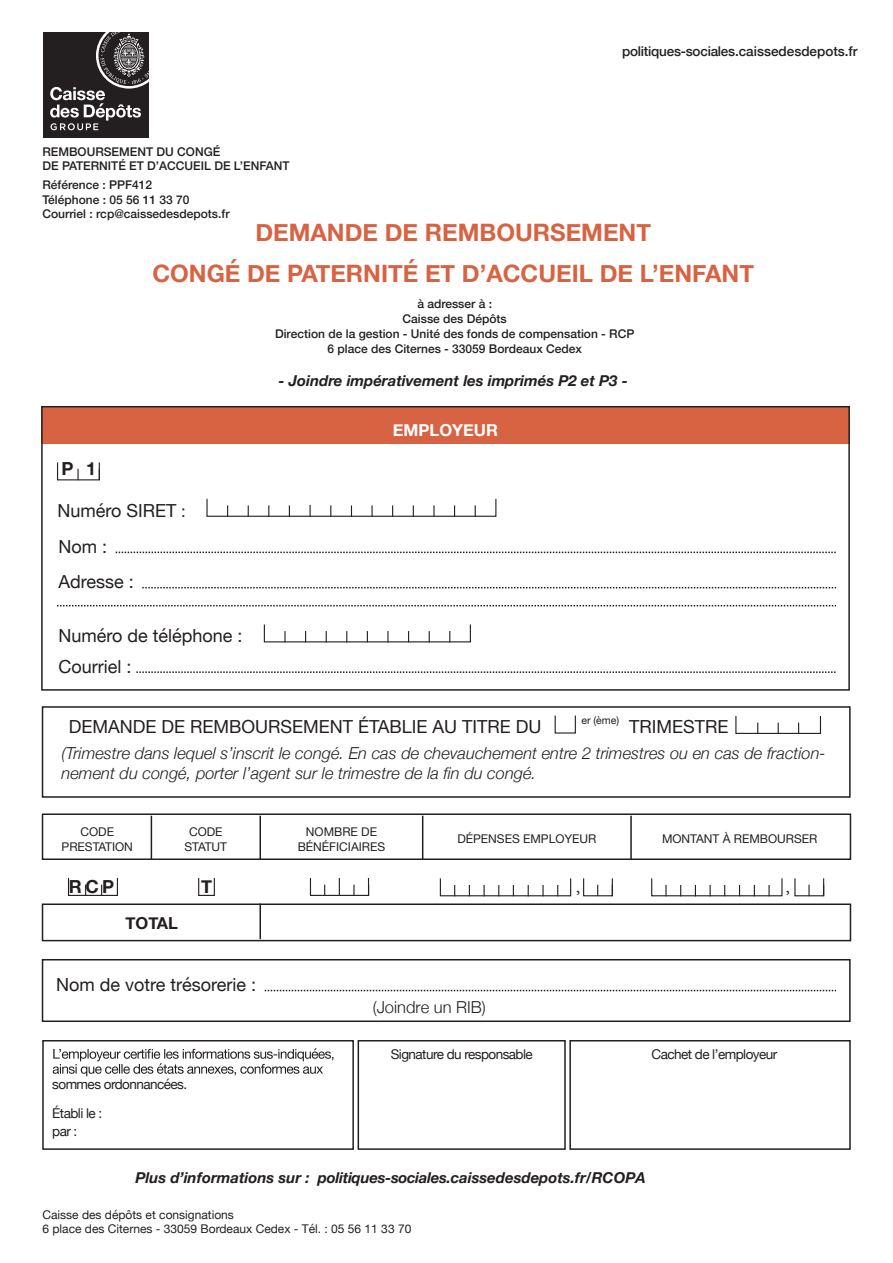
<style>
.page{position:relative;width:893px;height:1263px;background:#fff}
.page>*{position:absolute;margin:0;border:0;box-sizing:border-box;transform-origin:0 0}
.t1{font:700 24px/40.2px "Helvetica Neue";color:#d86342;text-align:center}
.t2{font:18px/35.8px "Helvetica Neue";color:#231f20}
.t3{font:700 18px "Helvetica Neue";color:#231f20}
.t4{font:18px "Minion Pro";color:#231f20}
.t5{font:italic 300 16.5px/19.8px "Helvetica Neue";color:#231f20}
.t6{font:300 16.5px "Helvetica Neue";color:#231f20}
.t7{font:700 16.5px "Helvetica Neue";color:#fff}
.t8{font:700 16.5px "Helvetica Neue";color:#231f20}
.t9{font:italic 700 15px "Helvetica Neue";color:#231f20}
.t10{font:13.5px/29px "Helvetica Neue";letter-spacing:-.04em;color:#231f20}
.t11{font:500 13.5px "Helvetica Neue";letter-spacing:-.015em;color:#231f20}
.t12{font:500 12px/15px "Helvetica Neue";color:#231f20}
.t13{font:12px/14.4px "Helvetica Neue";color:#231f20;text-align:center}
.s1{font-size:16.5px}
</style>
<div class="page">
<div style="left:206px;top:498px;width:290px;height:19px;border:1px solid #231f20"></div>
<svg style="left:227px;top:505px;width:1px;height:12px"></svg>
<svg style="left:248px;top:505px;width:1px;height:12px"></svg>
<svg style="left:268px;top:505px;width:1px;height:12px"></svg>
<svg style="left:351px;top:505px;width:1px;height:12px"></svg>
<svg style="left:413px;top:505px;width:1px;height:12px"></svg>
<svg style="left:475px;top:505px;width:1px;height:12px"></svg>
<svg style="left:289px;top:505px;width:1px;height:12px"></svg>
<svg style="left:371px;top:505px;width:2px;height:12px"></svg>
<svg style="left:433px;top:505px;width:2px;height:12px"></svg>
<svg style="left:309px;top:505px;width:2px;height:12px"></svg>
<svg style="left:330px;top:505px;width:1px;height:12px"></svg>
<svg style="left:392px;top:505px;width:1px;height:12px"></svg>
<svg style="left:454px;top:505px;width:1px;height:12px"></svg>
<div style="left:42px;top:959px;width:809px;height:63px;border:2px solid #231f20"></div>
<div style="left:41px;top:406px;width:809px;height:38px;background:#d86342"></div>
<svg style="left:142px;top:587px;width:694px;height:1px"></svg>
<svg style="left:57px;top:605px;width:779px;height:1px"></svg>
<svg style="left:77px;top:469px;width:2px;height:11px"></svg>
<svg style="left:116px;top:552px;width:720px;height:1px"></svg>
<svg style="left:136px;top:671px;width:700px;height:2px"></svg>
<svg style="left:284px;top:631px;width:2px;height:11px"></svg>
<svg style="left:387px;top:631px;width:2px;height:11px"></svg>
<div style="left:41px;top:406px;width:809px;height:285px;border:2px solid #231f20"></div>
<div style="left:735px;top:715px;width:86px;height:19px;border:1px solid #231f20"></div>
<div style="left:555px;top:715px;width:21px;height:18px;border:1px solid #231f20"></div>
<div style="left:42px;top:706px;width:809px;height:92px;border:2px solid #231f20"></div>
<hr style="left:630px;top:816px;width:2px;height:43px;background:#231f20">
<hr style="left:422px;top:816px;width:1px;height:43px;background:#231f20">
<hr style="left:151px;top:816px;width:1px;height:43px;background:#231f20">
<hr style="left:259px;top:816px;width:2px;height:43px;background:#231f20">
<hr style="left:259px;top:903px;width:2px;height:36px;background:#231f20">
<div style="left:440px;top:878px;width:131px;height:18px;border:1px solid #231f20"></div>
<svg style="left:483px;top:885px;width:2px;height:11px"></svg>
<svg style="left:542px;top:885px;width:2px;height:11px"></svg>
<div style="left:583px;top:878px;width:30px;height:18px;border:1px solid #231f20"></div>
<div style="left:651px;top:878px;width:131px;height:18px;border:1px solid #231f20"></div>
<svg style="left:665px;top:885px;width:2px;height:11px"></svg>
<svg style="left:768px;top:885px;width:2px;height:11px"></svg>
<div style="left:794px;top:878px;width:30px;height:18px;border:1px solid #231f20"></div>
<svg style="left:808px;top:885px;width:2px;height:11px"></svg>
<div style="left:68px;top:877px;width:50px;height:19px;border:1px solid #231f20"></div>
<svg style="left:85px;top:884px;width:1px;height:12px"></svg>
<svg style="left:101px;top:884px;width:1px;height:12px"></svg>
<div style="left:198px;top:877px;width:17px;height:19px;border:1px solid #231f20"></div>
<div style="left:310px;top:877px;width:59px;height:19px;border:1px solid #231f20"></div>
<svg style="left:324px;top:884px;width:1px;height:12px"></svg>
<svg style="left:339px;top:878px;width:1px;height:18px"></svg>
<svg style="left:353px;top:884px;width:1px;height:12px"></svg>
<svg style="left:368px;top:884px;width:1px;height:12px"></svg>
<svg style="left:265px;top:990px;width:571px;height:1px"></svg>
<svg style="left:53px;top:1048px;width:280px;height:28px"></svg>
<div style="left:42px;top:1040px;width:312px;height:110px;border:2px solid #231f20"></div>
<div style="left:358px;top:1040px;width:208px;height:110px;border:2px solid #231f20"></div>
<div style="left:569px;top:1040px;width:282px;height:110px;border:2px solid #231f20"></div>
<div style="left:42px;top:813px;width:809px;height:47px;border:2px solid #231f20"></div>
<div style="left:42px;top:903px;width:809px;height:38px;border:2px solid #231f20"></div>
<div style="left:43px;top:32px;width:106px;height:106px;background:#231f20"></div>
<svg style="left:50px;top:32px;width:99px;height:98px"></svg>
<p class="t12" style="left:43px;top:143px;width:249px">REMBOURSEMENT DU CONGÉ<br>DE PATERNITÉ ET D’ACCUEIL DE L’ENFANT</p>
<p class="t12" style="left:43px;top:177px;width:189px;line-height:14.4px">Référence : PPF412<br>Téléphone : 05 56 11 33 70<br>Courriel : rcp@caissedesdepots.fr</p>
<p class="t11" style="left:622px;top:40px;width:237px">politiques-sociales.caissedesdepots.fr</p>
<h1 class="t1" style="left:152px;top:213px;width:603px">DEMANDE DE REMBOURSEMENT<br>CONGÉ DE PATERNITÉ ET D’ACCUEIL DE L’ENFANT</h1>
<p class="t12" style="left:275px;top:295px;width:361px;text-align:center">à adresser à :<br>Caisse des Dépôts<br>Direction de la gestion - Unité des fonds de compensation - RCP 6 place des Citernes - 33059 Bordeaux Cedex</p>
<h2 class="t3" style="left:61px;top:455px;width:36px">P 1</h2>
<h2 class="t2" style="left:57px;top:493px;width:130px">Numéro SIRET <span class="s1">:<br></span>Nom :<br>Adresse :</h2>
<h2 class="t2" style="left:58px;top:619px;width:186px">Numéro de téléphone :</h2>
<h2 class="t2" style="left:58px;top:649px;width:74px">Courriel :</h2>
<p class="t9" style="left:279px;top:369px;width:351px">- Joindre impérativement les imprimés P2 et P3 -</p>
<h3 class="t7" style="left:393px;top:417px;width:107px">EMPLOYEUR</h3>
<h2 class="t2" style="left:69px;top:710px;width:474px">DEMANDE DE REMBOURSEMENT ÉTABLIE AU TITRE DU</h2>
<h2 class="t2" style="left:582px;top:710px;width:149px"><sup>er</sup> <sup>(ème)</sup> TRIMESTRE</h2>
<h3 class="t5" style="left:62px;top:742px;width:766px">(Trimestre dans lequel s’inscrit le congé. En cas de chevauchement entre 2 trimestres ou en cas de fraction&shy;nement du congé, porter l’agent sur le trimestre de la fin du congé.</h3>
<p class="t13" style="left:62px;top:825px;width:73px">CODE<br>PRESTATION</p>
<p class="t13" style="left:184px;top:825px;width:44px">CODE<br>STATUT</p>
<p class="t13" style="left:298px;top:825px;width:89px">NOMBRE DE<br>BÉNÉFICIAIRES</p>
<p class="t13" style="left:457px;top:832px;width:141px">DÉPENSES EMPLOYEUR</p>
<p class="t13" style="left:662px;top:832px;width:157px">MONTANT À REMBOURSER</p>
<h2 class="t3" style="left:69px;top:872px;width:47px">RCP</h2>
<h2 class="t3" style="left:201px;top:872px;width:12px">T</h2>
<h3 class="t8" style="left:125px;top:910px;width:54px">TOTAL</h3>
<h2 class="t2" style="left:56px;top:968px;width:202px">Nom de votre trésorerie :</h2>
<p class="t10" style="left:52px;top:1070px;width:136px">sommes ordonnancées.<br>Établi le :</p>
<p class="t10" style="left:52px;top:1117px;width:27px">par :</p>
<h3 class="t6" style="left:373px;top:993px;width:115px">(Joindre un RIB)</h3>
<h2 class="t4" style="left:576px;top:875px;width:6px">,</h2>
<h2 class="t4" style="left:786px;top:875px;width:6px">,</h2>
<p class="t10" style="left:391px;top:1040px;width:144px">Signature du responsable</p>
<p class="t10" style="left:652px;top:1040px;width:127px">Cachet de l’employeur</p>
<p class="t9" style="left:135px;top:1165px;width:512px">Plus d’informations sur : politiques-sociales.caissedesdepots.fr/RCOPA</p>
<p class="t13" style="left:43px;top:1208px;width:370px;text-align:left">Caisse des dépôts et consignations<br>6 place des Citernes - 33059 Bordeaux Cedex - Tél. : 05 56 11 33 70</p>
</div>
